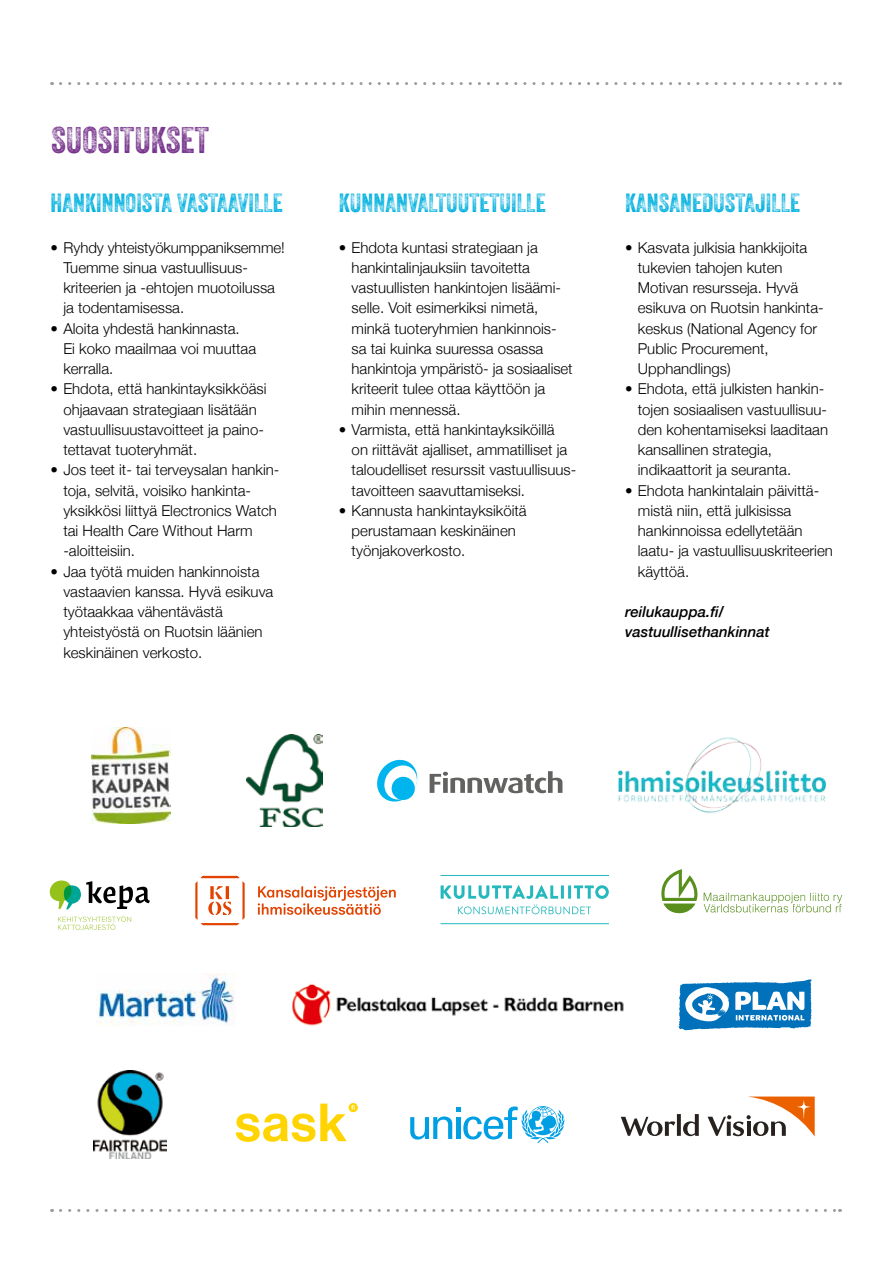
<style>
.page{position:relative;width:893px;height:1263px;background:#fff}
.page>*{position:absolute;margin:0;border:0;box-sizing:border-box;transform-origin:0 0}
.t1{font:36px "Veneer Three";color:#74318a}
.t2{font:25.5px "Veneer Three";color:#00b1e0}
.t3{font:300 15px/20.2px "Helvetica Neue";color:#000}
.t4{font:italic 500 15px/20.2px "Helvetica Neue";color:#000}
</style>
<div class="page">
<svg style="left:61px;top:1209px;width:779px;height:3px"></svg>
<svg style="left:61px;top:82px;width:779px;height:3px"></svg>
<img style="left:93px;top:1070px;width:74px;height:88px">
<img style="left:246px;top:734px;width:77px;height:93px">
<svg style="left:678px;top:979px;width:134px;height:51px"></svg>
<img style="left:96px;top:973px;width:139px;height:52px">
<svg style="left:236px;top:1103px;width:122px;height:39px"></svg>
<svg style="left:621px;top:1096px;width:194px;height:40px"></svg>
<img style="left:91px;top:727px;width:80px;height:96px">
<img style="left:617px;top:737px;width:210px;height:76px">
<svg style="left:58px;top:916px;width:73px;height:14px"></svg>
<svg style="left:50px;top:880px;width:100px;height:29px"></svg>
<svg style="left:258px;top:886px;width:138px;height:29px"></svg>
<svg style="left:195px;top:876px;width:50px;height:49px"></svg>
<svg style="left:661px;top:869px;width:181px;height:44px"></svg>
<svg style="left:441px;top:885px;width:168px;height:29px"></svg>
<hr style="left:441px;top:875px;width:168px;height:1px;background:#25b8bd">
<hr style="left:441px;top:923px;width:168px;height:1px;background:#25b8bd">
<img style="left:292px;top:983px;width:332px;height:43px">
<svg style="left:410px;top:1106px;width:154px;height:37px"></svg>
<svg style="left:377px;top:759px;width:40px;height:43px"></svg>
<svg style="left:430px;top:771px;width:132px;height:22px"></svg>
<div style="left:392px;top:777px;width:23px;height:23px;background:#00b5ed;border-radius:50%"></div>
<h1 class="t1" style="left:51px;top:118px;width:159px">SUOSITUKSET</h1>
<h2 class="t2" style="left:51px;top:187px;width:234px">HANKINNOISTA VASTAAVILLE</h2>
<p class="t3" style="left:63px;top:236px;width:223px;text-indent:-13px">• Ryhdy yhteistyökumppaniksemme!<br>Tuemme sinua vastuullisuus&shy;kriteerien ja -ehtojen muotoilussa ja todentamisessa.</p>
<p class="t3" style="left:63px;top:317px;width:194px;text-indent:-13px">• Aloita yhdestä hankinnasta.<br>Ei koko maailmaa voi muuttaa kerralla.</p>
<p class="t3" style="left:63px;top:378px;width:205px;text-indent:-13px">• Ehdota, että hankintayksikköäsi ohjaavaan strategiaan lisätään vastuullisuustavoitteet ja paino&shy;tettavat tuoteryhmät.</p>
<p class="t3" style="left:63px;top:459px;width:218px;text-indent:-13px">• Jos teet it- tai terveysalan hankin&shy;toja, selvitä, voisiko hankinta&shy;yksikkösi liittyä Electronics Watch tai Health Care Without Harm -aloitteisiin.</p>
<p class="t3" style="left:63px;top:560px;width:212px;text-indent:-13px">• Jaa työtä muiden hankinnoista vastaavien kanssa. Hyvä esikuva työtaakkaa vähentävästä yhteistyöstä on Ruotsin läänien keskinäinen verkosto.</p>
<h2 class="t2" style="left:339px;top:187px;width:208px">KUNNANVALTUUTETUILLE</h2>
<p class="t3" style="left:352px;top:236px;width:222px;text-indent:-13px">• Ehdota kuntasi strategiaan ja hankintalinjauksiin tavoitetta vastuullisten hankintojen lisäämi&shy;selle. Voit esimerkiksi nimetä, minkä tuoteryhmien hankinnois&shy;sa tai kuinka suuressa osassa hankintoja ympäristö- ja sosiaaliset kriteerit tulee ottaa käyttöön ja mihin mennessä.</p>
<p class="t3" style="left:352px;top:418px;width:226px;text-indent:-13px">• Varmista, että hankintayksiköillä<br>on riittävät ajalliset, ammatilliset ja taloudelliset resurssit vastuullisuus&shy;tavoitteen saavuttamiseksi.</p>
<p class="t3" style="left:352px;top:499px;width:177px;text-indent:-13px">• Kannusta hankintayksiköitä perustamaan keskinäinen työnjakoverkosto.</p>
<h2 class="t2" style="left:625px;top:187px;width:177px">KANSANEDUSTAJILLE</h2>
<p class="t3" style="left:638px;top:236px;width:187px;text-indent:-13px">• Kasvata julkisia hankkijoita tukevien tahojen kuten<br>Motivan resursseja. Hyvä esikuva on Ruotsin hankinta&shy;keskus (National Agency for<br>Public Procurement,<br>Upphandlings)</p>
<p class="t3" style="left:638px;top:378px;width:192px;text-indent:-13px">• Ehdota, että julkisten hankin&shy;tojen sosiaalisen vastuullisuu&shy;den kohentamiseksi laaditaan kansallinen strategia, indikaattorit ja seuranta.</p>
<p class="t3" style="left:638px;top:479px;width:196px;text-indent:-13px">• Ehdota hankintalain päivittä&shy;mistä niin, että julkisissa hankinnoissa edellytetään laatu- ja vastuullisuuskriteerien käyttöä.</p>
<p class="t4" style="left:625px;top:601px;width:146px">reilukauppa.fi/ vastuullisethankinnat</p>
</div>
